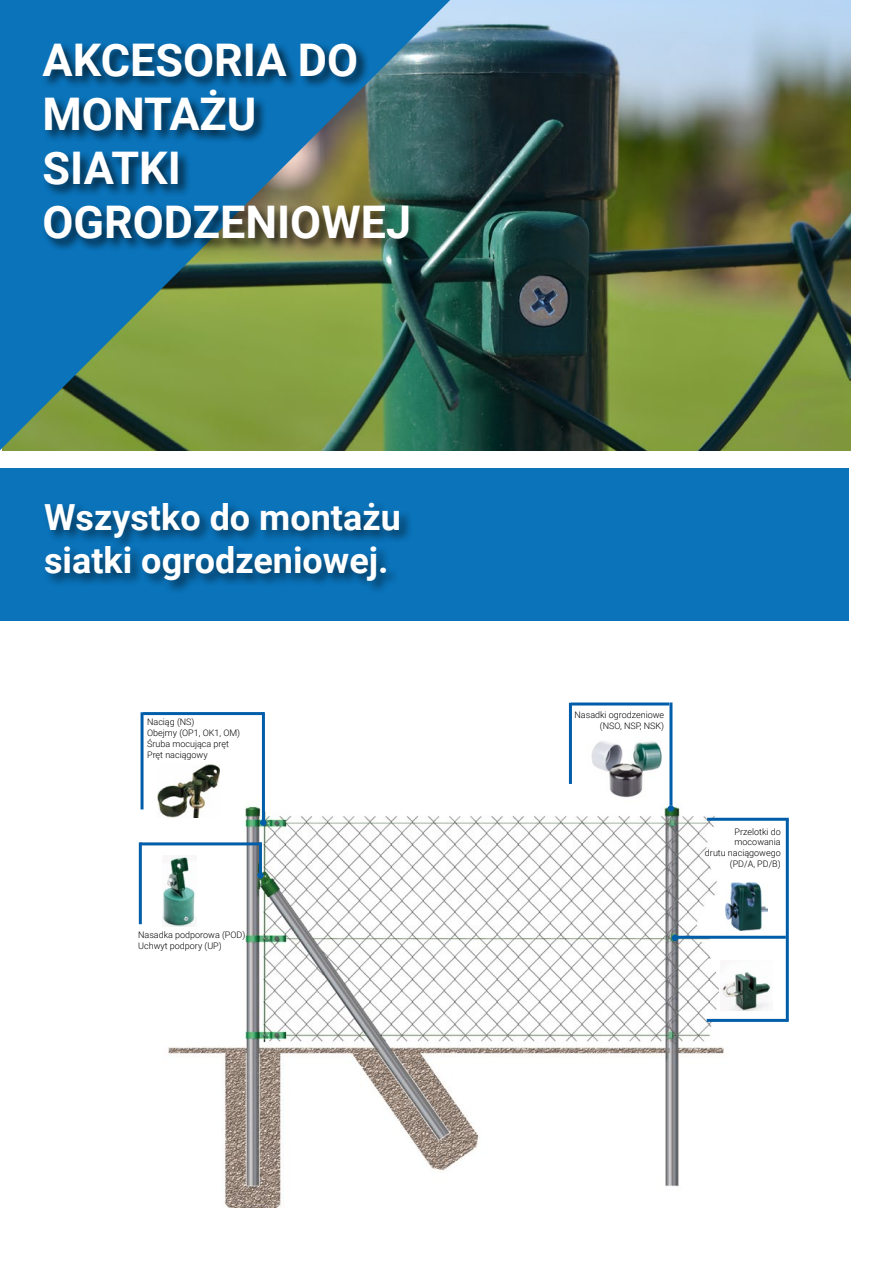
<style>
.page{position:relative;width:893px;height:1263px;background:#fff}
.page>*{position:absolute;margin:0;border:0;box-sizing:border-box;transform-origin:0 0}
.t1{font:700 45px "Roboto";color:#fff}
.t2{font:700 36px "Roboto";color:#fff}
.Tabela{font:300 9px "Roboto";color:#000}
</style>
<div class="page">
<img style="left:2px;top:0;width:848px;height:451px">
<svg style="left:0;top:0;width:450px;height:450px;background:#427d72"></svg>
<div style="left:42px;top:42px;width:380px;height:211px;background:#000;opacity:.7"></div>
<img style="left:138px;top:702px;width:651px;height:505px">
<img style="left:163px;top:856px;width:33px;height:70px">
<img style="left:157px;top:764px;width:63px;height:53px">
<img style="left:577px;top:735px;width:101px;height:68px">
<img style="left:720px;top:960px;width:53px;height:50px">
<img style="left:726px;top:883px;width:42px;height:47px">
<div style="left:0;top:469px;width:849px;height:152px;background:#0a73ba"></div>
<div style="left:43px;top:501px;width:370px;height:94px;background:#000;opacity:.52"></div>
<div style="left:668px;top:805px;width:6px;height:7px;border:2px solid #005da9;border-radius:50%"></div>
<hr style="left:669px;top:702px;width:3px;height:104px;background:#005da9">
<hr style="left:571px;top:702px;width:98px;height:3px;background:#005da9">
<div style="left:257px;top:872px;width:7px;height:6px;border:2px solid #005da9;border-radius:50%"></div>
<hr style="left:139px;top:842px;width:3px;height:82px;background:#005da9">
<hr style="left:140px;top:842px;width:121px;height:3px;background:#005da9">
<hr style="left:259px;top:842px;width:3px;height:31px;background:#005da9">
<div style="left:260px;top:819px;width:6px;height:7px;border:2px solid #005da9;border-radius:50%"></div>
<hr style="left:141px;top:712px;width:3px;height:97px;background:#005da9">
<hr style="left:143px;top:712px;width:121px;height:3px;background:#005da9">
<hr style="left:262px;top:712px;width:3px;height:109px;background:#005da9">
<hr style="left:569px;top:703px;width:3px;height:81px;background:#005da9">
<svg style="left:672px;top:935px;width:6px;height:6px"></svg>
<hr style="left:786px;top:820px;width:3px;height:201px;background:#005da9">
<hr style="left:678px;top:936px;width:108px;height:3px;background:#005da9">
<hr style="left:707px;top:818px;width:82px;height:3px;background:#005da9">
<hr style="left:707px;top:1019px;width:81px;height:3px;background:#005da9">
<p class="t1" style="left:43px;top:29px;width:317px">AKCESORIA DO</p>
<p class="t1" style="left:43px;top:83px;width:215px">MONTAŻU</p>
<p class="t1" style="left:43px;top:137px;width:140px">SIATKI</p>
<p class="t1" style="left:43px;top:191px;width:370px">OGRODZENIOWEJ</p>
<p class="t2" style="left:44px;top:492px;width:358px">Wszystko do montażu</p>
<p class="t2" style="left:44px;top:535px;width:346px">siatki ogrodzeniowej.</p>
<p class="Tabela" style="left:147px;top:716px;width:49px">Naciąg (NS)</p>
<p class="Tabela" style="left:147px;top:727px;width:95px">Obejmy (OP1, OK1, OM)</p>
<p class="Tabela" style="left:147px;top:737px;width:83px">Śruba mocująca pręt</p>
<p class="Tabela" style="left:147px;top:748px;width:62px">Pręt naciągowy</p>
<p class="Tabela" style="left:138px;top:928px;width:109px">Nasadka podporowa (POD)</p>
<p class="Tabela" style="left:138px;top:939px;width:85px">Uchwyt podpory (UP)</p>
<p class="Tabela" style="left:575px;top:708px;width:91px">Nasadki ogrodzeniowe</p>
<p class="Tabela" style="left:600px;top:719px;width:66px">(NSO, NSP, NSK)</p>
<p class="Tabela" style="left:735px;top:825px;width:48px">Przelotki do</p>
<p class="Tabela" style="left:735px;top:836px;width:48px">mocowania</p>
<p class="Tabela" style="left:705px;top:846px;width:77px">drutu naciągowego</p>
<p class="Tabela" style="left:730px;top:857px;width:52px">(PD/A, PD/B)</p>
</div>
